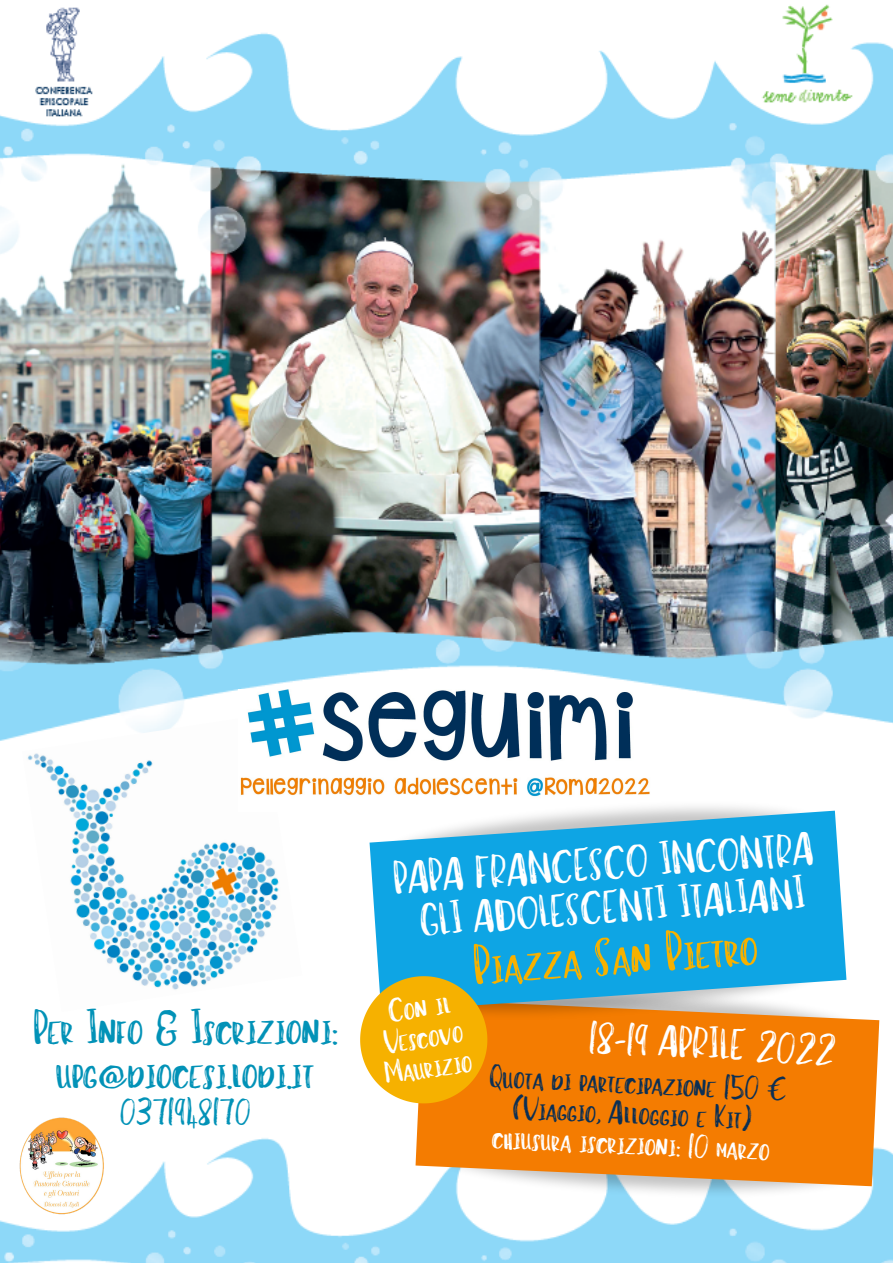
<style>
.page{position:relative;width:893px;height:1263px;background:#fff}
.page>*{position:absolute;margin:0;border:0;box-sizing:border-box;transform-origin:0 0}
.t1{font:51.82px "Happy Girl";color:#f6b100}
.t2{font:44.7px "Happy Girl";color:#0292b7}
.t3{font:42.83px "Happy Girl";color:#fff}
.t4{font:40.65px "Happy Girl";color:#fff}
.t5{font:34.2px "Happy Girl";color:#0292b7}
.t6{font:30.75px "Happy Girl";color:#0b2f54}
.t7{font:30.75px/30.4px "Happy Girl";color:#fff;text-align:center}
</style>
<div class="page">
<img style="left:0;top:4px;width:893px;height:737px">
<img style="left:22px;top:715px;width:257px;height:275px">
<img style="left:238px;top:689px;width:425px;height:123px">
<img style="left:0;top:1138px;width:893px;height:125px">
<img style="left:15px;top:1117px;width:97px;height:109px">
<img style="left:404px;top:1138px;width:479px;height:92px">
<svg style="left:415px;top:1019px;width:464px;height:167px;background:#f18515"></svg>
<img style="left:487px;top:973px;width:372px;height:83px">
<img style="left:356px;top:766px;width:479px;height:46px">
<svg style="left:369px;top:811px;width:477px;height:201px;background:#33afe1"></svg>
<svg style="left:360px;top:976px;width:127px;height:127px;background:#e8b425"></svg>
<p class="t2" style="left:34px;top:999px;width:305px">Per Info &amp; Iscrizioni:</p>
<p class="t2" style="left:56px;top:1043px;width:260px">upg@diocesi.lodi.it</p>
<p class="t5" style="left:120px;top:1089px;width:133px">0371948170</p>
<p class="t3" style="left:392px;top:851px;width:422px;rotate:-4deg">PAPA FRANCESCO INCONTRA</p>
<p class="t3" style="left:418px;top:893px;width:388px;rotate:-4deg">GLI ADOLESCENTI ITALIANI</p>
<p class="t1" style="left:471px;top:932px;width:287px;rotate:-4deg">Piazza San Pietro</p>
<p class="t7" style="left:374px;top:997px;width:90px;rotate:-8deg">Con il<br>Vescovo<br>Maurizio</p>
<p class="t4" style="left:590px;top:1011px;width:248px;rotate:3deg">18-19 APRILE 2022</p>
<p class="t6" style="left:490px;top:1055px;width:299px;rotate:3deg">Quota di partecipazione 150 €</p>
<p class="t6" style="left:514px;top:1087px;width:240px;rotate:3deg">(Viaggio, Alloggio e Kit)</p>
<p class="t7" style="left:493px;top:1120px;width:280px;rotate:3deg">chiusura iscrizioni: 10 marzo</p>
</div>
